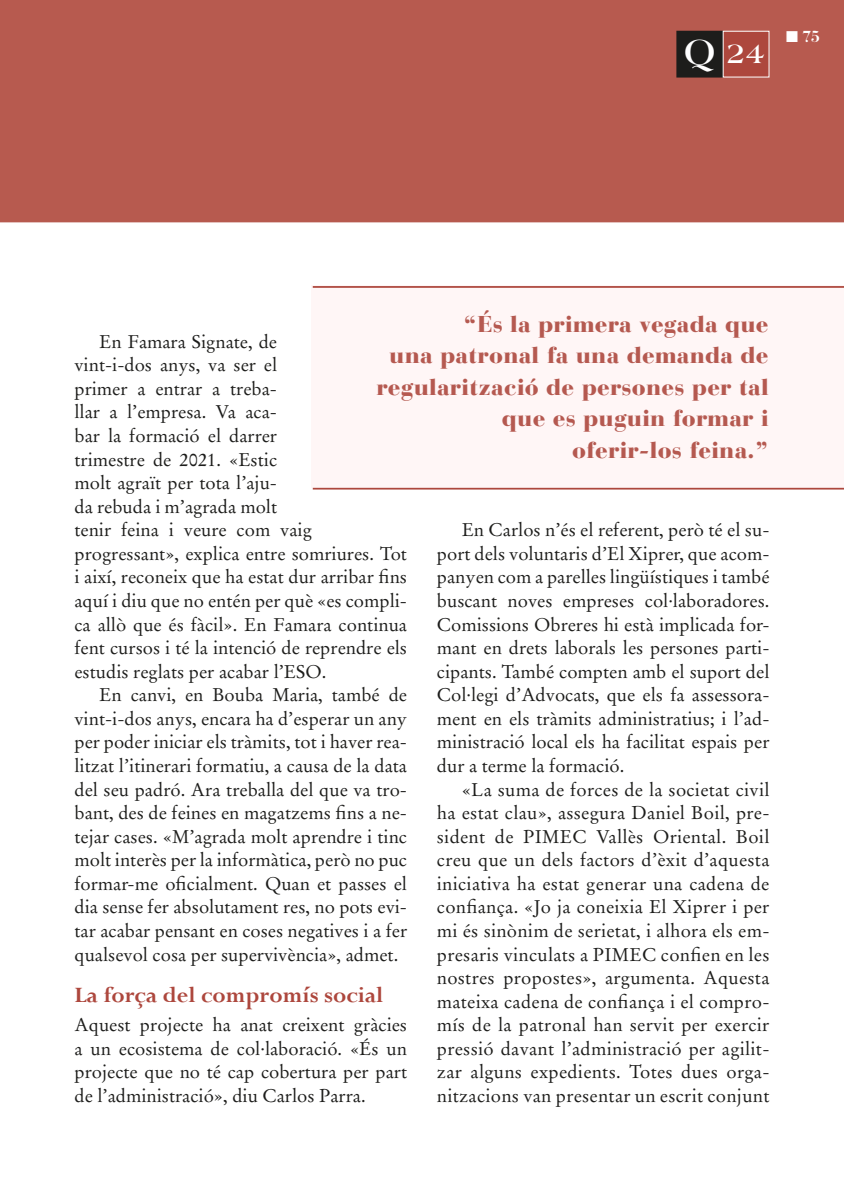
<style>
.page{position:relative;width:844px;height:1191px;background:#fff}
.page>*{position:absolute;margin:0;border:0;box-sizing:border-box;transform-origin:0 0}
.t1{font:700 38.85px "Americana BT";color:#fff}
.t2{font:700 29.57px "Americana BT";color:#fff}
.Articulo_-_tit1___en{font:700 24.5px "Perpetua";color:#ad473d}
.t3{font:900 22.75px/31.5px "Bauer Bodoni Std";letter-spacing:.01em;color:#ad473d;text-align:right}
.articulo_-_Txt_norma{font:18.38px/23.6px "Stempel Garamond LT Std";color:#1d1d1b;text-align:justify}
.Articulo_-_1r_parraf{font:18.38px/23.6px "Stempel Garamond LT Std";color:#1d1d1b;text-align:justify}
.t4{font:700 15.75px "Bauer Bodoni Std";color:#fff}
</style>
<div class="page">
<div style="left:0;top:0;width:843px;height:222px;background:#b75a4f"></div>
<div style="left:676px;top:31px;width:46px;height:46px;background:#1d1d1b"></div>
<div style="left:676px;top:31px;width:46px;height:46px;border:1px solid #1d1d1b"></div>
<div style="left:722px;top:31px;width:47px;height:46px;background:#ad473d"></div>
<div style="left:312px;top:285px;width:531px;height:202px;background:#fff5f5"></div>
<hr style="left:313px;top:488px;width:530px;height:1px;background:#ad473d">
<hr style="left:313px;top:286px;width:530px;height:2px;background:#ad473d">
<p class="t1" style="left:683px;top:28px;width:33px">Q</p>
<p class="t2" style="left:726px;top:35px;width:40px">24</p>
<p class="t4" style="left:785px;top:27px;width:35px">■ 75</p>
<p class="t3" style="left:376px;top:308px;width:393px">“És la primera vegada que<br>una patronal fa una demanda de regularització de persones per tal que es puguin formar i<br>oferir-los feina.”</p>
<p class="articulo_-_Txt_norma" style="left:74px;top:330px;width:334px;text-align:left;text-indent:25px">En Famara Signate, de<br>vint-i-dos anys, va ser el<br>primer a entrar a treba-<br>llar a l’empresa. Va aca-<br>bar la formació el darrer<br>trimestre de 2021. «Estic<br>molt agraït per tota l’aju-<br>da rebuda i m’agrada molt<br>tenir feina i veure com vaig progressant», explica entre somriures. Tot i així, reconeix que ha estat dur arribar fins aquí i diu que no entén per què «es compli&shy;ca allò que és fàcil». En Famara continua fent cursos i té la intenció de reprendre els estudis reglats per acabar l’ESO.</p>
<p class="articulo_-_Txt_norma" style="left:74px;top:683px;width:334px;text-indent:25px">En canvi, en Bouba Maria, també de vint-i-dos anys, encara ha d’esperar un any per poder iniciar els tràmits, tot i haver rea&shy;litzat l’itinerari formatiu, a causa de la data del seu padró. Ara treballa del que va tro&shy;bant, des de feines en magatzems fins a ne&shy;tejar cases. «M’agrada molt aprendre i tinc molt interès per la informàtica, però no puc formar-me oficialment. Quan et passes el dia sense fer absolutament res, no pots evi&shy;tar acabar pensant en coses negatives i a fer qualsevol cosa per supervivència», admet.</p>
<p class="Articulo_-_tit1___en" style="left:74px;top:980px;width:310px">La força del compromís social</p>
<p class="Articulo_-_1r_parraf" style="left:74px;top:1013px;width:334px">Aquest projecte ha anat creixent gràcies a un ecosistema de col·laboració. «És un projecte que no té cap cobertura per part de l’administració», diu Carlos Parra.</p>
<p class="articulo_-_Txt_norma" style="left:437px;top:518px;width:334px;text-indent:25px">En Carlos n’és el referent, però té el su&shy;port dels voluntaris d’El Xiprer, que acom&shy;panyen com a parelles lingüístiques i també buscant noves empreses col·laboradores.<br>Comissions Obreres hi està implicada for&shy;mant en drets laborals les persones parti&shy;cipants. També compten amb el suport del Col·legi d’Advocats, que els fa assessora&shy;ment en els tràmits administratius; i l’ad&shy;ministració local els ha facilitat espais per dur a terme la formació.</p>
<p class="articulo_-_Txt_norma" style="left:437px;top:777px;width:334px;text-indent:25px">«La suma de forces de la societat civil ha estat clau», assegura Daniel Boil, pre&shy;sident de PIMEC Vallès Oriental. Boil creu que un dels factors d’èxit d’aquesta iniciativa ha estat generar una cadena de confiança. «Jo ja coneixia El Xiprer i per mi és sinònim de serietat, i alhora els em&shy;presaris vinculats a PIMEC confien en les nostres propostes», argumenta. Aquesta mateixa cadena de confiança i el compro&shy;mís de la patronal han servit per exercir pressió davant l’administració per agilit&shy;zar alguns expedients. Totes dues orga&shy;nitzacions van presentar un escrit conjunt</p>
</div>
